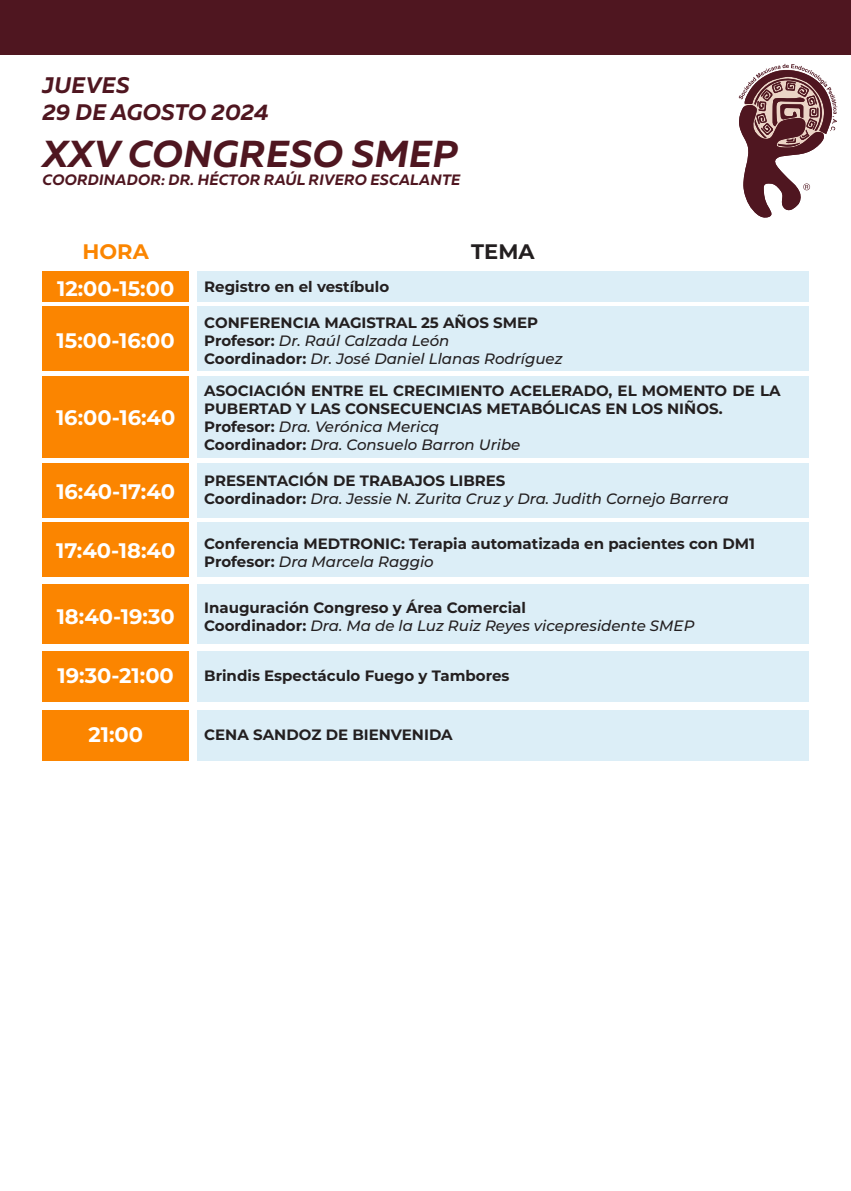
<style>
.page{position:relative;width:851px;height:1191px;background:#fff}
.page>*{position:absolute;margin:0;border:0;box-sizing:border-box;transform-origin:0 0}
.t1{font:italic 700 37.5px "Muller";letter-spacing:.01em;color:#4f1620}
.t2{font:italic 700 22.5px/27px "Muller";letter-spacing:.01em;color:#4f1620}
.t3{font:700 21px "Montserrat";color:#fff}
.t4{font:700 21px "Montserrat";color:#fb8500}
.t5{font:700 21px "Montserrat";color:#231f20}
.t6{font:700 15px/18px "Montserrat";color:#231f20}
.t7{font:italic 500 15px/18px "Montserrat";color:#231f20}
.t8{font:italic 700 15px "Muller";letter-spacing:.01em;color:#4f1620}
.s1{font-weight:500;font-style:italic}
.s2{font-weight:700;font-style:normal}
</style>
<div class="page">
<svg style="left:738px;top:64px;width:99px;height:154px"></svg>
<div style="left:43px;top:271px;width:146px;height:30px;background:#fb8500"></div>
<div style="left:197px;top:271px;width:611px;height:30px;background:#dceef7"></div>
<div style="left:43px;top:306px;width:146px;height:65px;background:#fb8500"></div>
<div style="left:197px;top:306px;width:611px;height:65px;background:#dceef7"></div>
<div style="left:43px;top:376px;width:146px;height:82px;background:#fb8500"></div>
<div style="left:197px;top:376px;width:611px;height:82px;background:#dceef7"></div>
<div style="left:43px;top:710px;width:146px;height:51px;background:#fb8500"></div>
<div style="left:197px;top:710px;width:611px;height:51px;background:#dceef7"></div>
<div style="left:43px;top:584px;width:146px;height:60px;background:#fb8500"></div>
<div style="left:197px;top:584px;width:611px;height:60px;background:#dceef7"></div>
<div style="left:43px;top:463px;width:146px;height:55px;background:#fb8500"></div>
<div style="left:197px;top:463px;width:611px;height:55px;background:#dceef7"></div>
<div style="left:43px;top:522px;width:146px;height:55px;background:#fb8500"></div>
<div style="left:197px;top:522px;width:611px;height:55px;background:#dceef7"></div>
<div style="left:43px;top:651px;width:146px;height:50px;background:#fb8500"></div>
<div style="left:197px;top:651px;width:611px;height:50px;background:#dceef7"></div>
<div style="left:0;top:0;width:850px;height:54px;background:#4f1620"></div>
<h2 class="t2" style="left:43px;top:71px;width:228px">JUEVES<br>29 DE AGOSTO 2024</h2>
<h1 class="t1" style="left:43px;top:131px;width:416px">XXV CONGRESO SMEP</h1>
<p class="t8" style="left:43px;top:171px;width:419px">COORDINADOR: DR. HÉCTOR RAÚL RIVERO ESCALANTE</p>
<h3 class="t4" style="left:83px;top:236px;width:68px">HORA</h3>
<h3 class="t5" style="left:471px;top:236px;width:65px">TEMA</h3>
<h3 class="t3" style="left:57px;top:273px;width:119px">12:00-15:00</h3>
<p class="t6" style="left:204px;top:277px;width:186px">Registro en el vestíbulo</p>
<h3 class="t3" style="left:57px;top:325px;width:120px">15:00-16:00</h3>
<p class="t6" style="left:204px;top:312px;width:360px">CONFERENCIA MAGISTRAL 25 AÑOS SMEP<br>Profesor: <span class="s1">Dr. Raúl Calzada León<br></span>Coordinador: <span class="s1">Dr. José Daniel Llanas Rodríguez</span></p>
<h3 class="t3" style="left:56px;top:403px;width:121px">16:00-16:40</h3>
<p class="t6" style="left:204px;top:380px;width:578px">ASOCIACIÓN ENTRE EL CRECIMIENTO ACELERADO, EL MOMENTO DE LA PUBERTAD Y LAS CONSECUENCIAS METABÓLICAS EN LOS NIÑOS.<br>Profesor: <span class="s1">Dra. Verónica Mericq<br></span>Coordinador: <span class="s1">Dra. Consuelo Barron Uribe</span></p>
<h3 class="t3" style="left:56px;top:477px;width:120px">16:40-17:40</h3>
<p class="t7" style="left:204px;top:471px;width:525px"><span class="s2">PRESENTACIÓN DE TRABAJOS LIBRES<br>Coordinador:</span> Dra. Jessie N. Zurita Cruz y Dra. Judith Cornejo Barrera</p>
<h3 class="t3" style="left:56px;top:536px;width:121px">17:40-18:40</h3>
<p class="t6" style="left:204px;top:534px;width:552px">Conferencia MEDTRONIC: Terapia automatizada en pacientes con DM1<br>Profesor: <span class="s1">Dra Marcela Raggio</span></p>
<h3 class="t3" style="left:57px;top:601px;width:119px">18:40-19:30</h3>
<p class="t6" style="left:204px;top:597px;width:491px">Inauguración Congreso y Área Comercial<br>Coordinador: <span class="s1">Dra. Ma de la Luz Ruiz Reyes vicepresidente SMEP</span></p>
<h3 class="t3" style="left:58px;top:660px;width:118px">19:30-21:00</h3>
<p class="t6" style="left:204px;top:665px;width:307px">Brindis Espectáculo Fuego y Tambores</p>
<h3 class="t3" style="left:88px;top:719px;width:56px">21:00</h3>
<p class="t6" style="left:204px;top:725px;width:250px">CENA SANDOZ DE BIENVENIDA</p>
</div>
